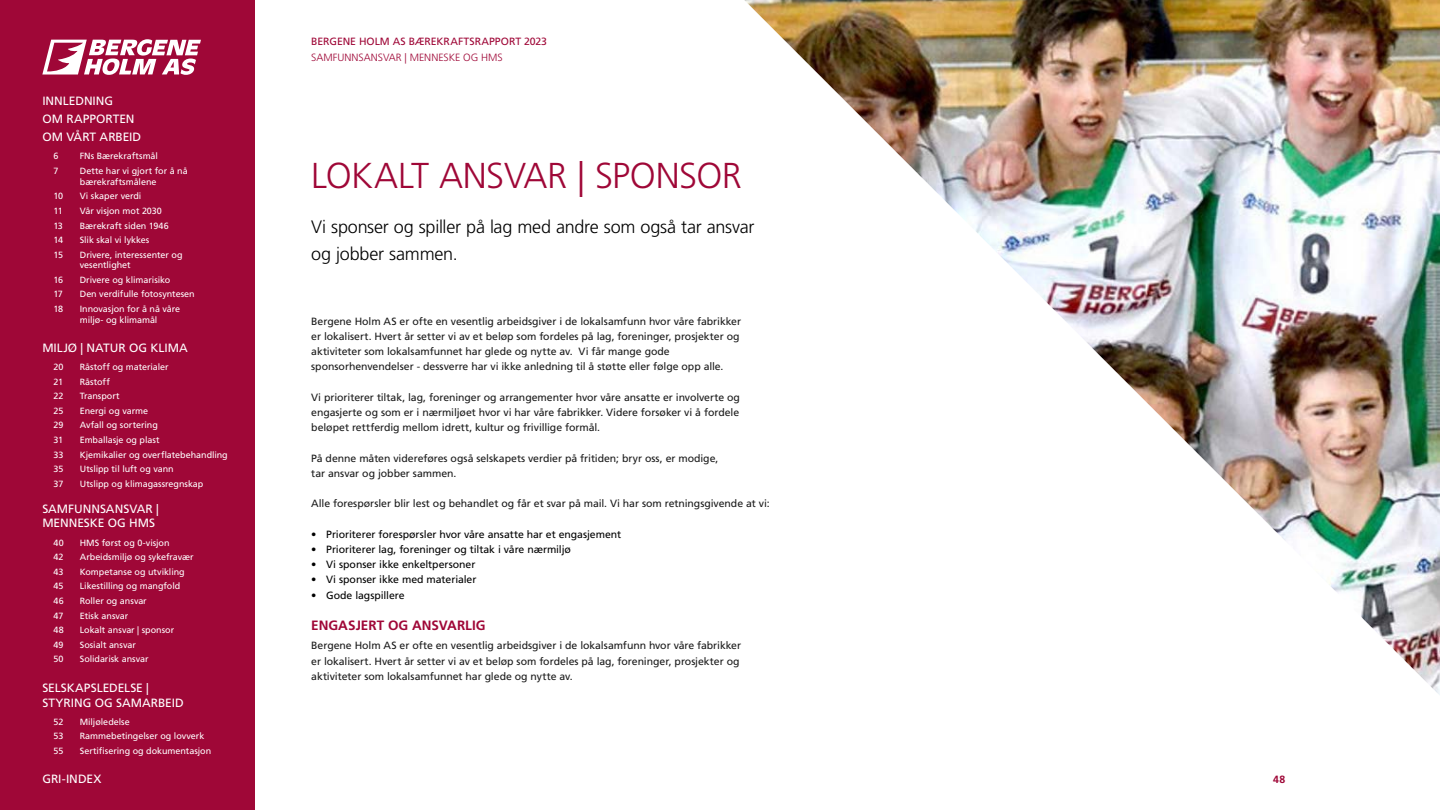
<style>
.page{position:relative;width:1440px;height:810px;background:#fff}
.page>*{position:absolute;margin:0;border:0;box-sizing:border-box;transform-origin:0 0}
.t1{font:300 36px "Frutiger LT Std";letter-spacing:-.015em;color:#9f0737}
.t2{font:300 18px/27px "Frutiger LT Std";letter-spacing:-.015em;color:#000}
.t3{font:700 13.5px "Frutiger LT Std";color:#9f0737}
.t4{font:12px/18.1px "Frutiger LT Std";color:#fff}
.t5{font:10.5px/15.2px "Frutiger LT Std";letter-spacing:-.005em;color:#1a1a1a}
.t6{font:10.5px "Frutiger LT Std";letter-spacing:-.005em;color:#000}
.t7{font:10.5px "Frutiger LT Std";letter-spacing:-.005em;color:#9f0737}
.t8{font:300 10.5px "Frutiger LT Std";color:#9f0737}
.t9{font:700 10.5px "Frutiger LT Std";color:#9f0737}
.t10{font:9px/10.8px "Frutiger LT Std";letter-spacing:-.005em;color:#fff}
</style>
<div class="page">
<img style="left:744px;top:0;width:696px;height:695px">
<div style="left:0;top:0;width:255px;height:810px;background:#9f0737"></div>
<svg style="left:42px;top:39px;width:159px;height:36px"></svg>
<p class="t4" style="left:42px;top:92px;width:100px">INNLEDNING<br>OM RAPPORTEN<br>OM VÅRT ARBEID</p>
<p class="t10" style="left:54px;top:151px;width:7px">6</p>
<p class="t10" style="left:80px;top:151px;width:80px">FNs Bærekraftsmål</p>
<p class="t10" style="left:54px;top:166px;width:7px">7</p>
<p class="t10" style="left:80px;top:166px;width:109px">Dette har vi gjort for å nå bærekraftsmålene</p>
<p class="t10" style="left:54px;top:191px;width:11px">10</p>
<p class="t10" style="left:80px;top:191px;width:63px">Vi skaper verdi</p>
<p class="t10" style="left:54px;top:205px;width:11px">11</p>
<p class="t10" style="left:80px;top:205px;width:84px">Vår visjon mot 2030</p>
<p class="t10" style="left:54px;top:220px;width:11px">13</p>
<p class="t10" style="left:80px;top:220px;width:90px">Bærekraft siden 1946</p>
<p class="t10" style="left:54px;top:235px;width:11px">14</p>
<p class="t10" style="left:80px;top:235px;width:71px">Slik skal vi lykkes</p>
<p class="t10" style="left:54px;top:249px;width:11px">15</p>
<p class="t10" style="left:80px;top:249px;width:104px">Drivere, interessenter og vesentlighet</p>
<p class="t10" style="left:54px;top:274px;width:11px">16</p>
<p class="t10" style="left:80px;top:274px;width:92px">Drivere og klimarisiko</p>
<p class="t10" style="left:54px;top:289px;width:11px">17</p>
<p class="t10" style="left:80px;top:289px;width:116px">Den verdifulle fotosyntesen</p>
<p class="t10" style="left:54px;top:303px;width:11px">18</p>
<p class="t10" style="left:80px;top:303px;width:102px">Innovasjon for å nå våre miljø- og klimamål</p>
<p class="t4" style="left:42px;top:339px;width:147px">MILJØ | NATUR OG KLIMA</p>
<p class="t10" style="left:54px;top:362px;width:11px">20</p>
<p class="t10" style="left:80px;top:362px;width:90px">Råstoff og materialer</p>
<p class="t10" style="left:54px;top:376px;width:11px">21</p>
<p class="t10" style="left:80px;top:376px;width:32px">Råstoff</p>
<p class="t10" style="left:54px;top:391px;width:11px">22</p>
<p class="t10" style="left:80px;top:391px;width:41px">Transport</p>
<p class="t10" style="left:54px;top:405px;width:11px">25</p>
<p class="t10" style="left:80px;top:405px;width:70px">Energi og varme</p>
<p class="t10" style="left:54px;top:420px;width:11px">29</p>
<p class="t10" style="left:80px;top:420px;width:80px">Avfall og sortering</p>
<p class="t10" style="left:54px;top:435px;width:11px">31</p>
<p class="t10" style="left:80px;top:435px;width:81px">Emballasje og plast</p>
<p class="t10" style="left:54px;top:449px;width:11px">33</p>
<p class="t10" style="left:80px;top:449px;width:149px">Kjemikalier og overflatebehandling</p>
<p class="t10" style="left:54px;top:464px;width:11px">35</p>
<p class="t10" style="left:80px;top:464px;width:95px">Utslipp til luft og vann</p>
<p class="t10" style="left:54px;top:478px;width:11px">37</p>
<p class="t10" style="left:80px;top:478px;width:125px">Utslipp og klimagassregnskap</p>
<p class="t4" style="left:42px;top:502px;width:118px;line-height:14.4px">SAMFUNNSANSVAR |<br>MENNESKE OG HMS</p>
<p class="t10" style="left:54px;top:537px;width:12px">40</p>
<p class="t10" style="left:80px;top:537px;width:91px">HMS først og 0-visjon</p>
<p class="t10" style="left:54px;top:552px;width:11px">42</p>
<p class="t10" style="left:80px;top:552px;width:115px">Arbeidsmiljø og sykefravær</p>
<p class="t10" style="left:54px;top:566px;width:11px">43</p>
<p class="t10" style="left:80px;top:566px;width:106px">Kompetanse og utvikling</p>
<p class="t10" style="left:54px;top:581px;width:11px">45</p>
<p class="t10" style="left:80px;top:581px;width:102px">Likestilling og mangfold</p>
<p class="t10" style="left:54px;top:595px;width:12px">46</p>
<p class="t10" style="left:80px;top:595px;width:68px">Roller og ansvar</p>
<p class="t10" style="left:54px;top:610px;width:11px">47</p>
<p class="t10" style="left:80px;top:610px;width:50px">Etisk ansvar</p>
<p class="t10" style="left:54px;top:625px;width:12px">48</p>
<p class="t10" style="left:80px;top:625px;width:96px">Lokalt ansvar | sponsor</p>
<p class="t10" style="left:54px;top:639px;width:11px">49</p>
<p class="t10" style="left:80px;top:639px;width:58px">Sosialt ansvar</p>
<p class="t10" style="left:54px;top:654px;width:12px">50</p>
<p class="t10" style="left:80px;top:654px;width:70px">Solidarisk ansvar</p>
<p class="t4" style="left:42px;top:680px;width:143px;line-height:15px">SELSKAPSLEDELSE |<br>STYRING OG SAMARBEID</p>
<p class="t10" style="left:54px;top:716px;width:11px">52</p>
<p class="t10" style="left:80px;top:716px;width:51px">Miljøledelse</p>
<p class="t10" style="left:54px;top:731px;width:11px">53</p>
<p class="t10" style="left:80px;top:731px;width:126px">Rammebetingelser og lovverk</p>
<p class="t10" style="left:54px;top:745px;width:11px">55</p>
<p class="t10" style="left:80px;top:745px;width:133px">Sertifisering og dokumentasjon</p>
<p class="t4" style="left:42px;top:770px;width:61px">GRI-INDEX</p>
<p class="t7" style="left:311px;top:36px;width:237px">BERGENE HOLM AS BÆREKRAFTSRAPPORT 2023</p>
<p class="t8" style="left:311px;top:51px;width:193px">SAMFUNNSANSVAR | MENNESKE OG HMS</p>
<h1 class="t1" style="left:311px;top:155px;width:432px">LOKALT ANSVAR | SPONSOR</h1>
<h2 class="t2" style="left:311px;top:214px;width:445px">Vi sponser og spiller på lag med andre som også tar ansvar og jobber sammen.</h2>
<p class="t5" style="left:311px;top:313px;width:431px">Bergene Holm AS er ofte en vesentlig arbeidsgiver i de lokalsamfunn hvor våre fabrikker er lokalisert. Hvert år setter vi av et beløp som fordeles på lag, foreninger, prosjekter og aktiviteter som lokalsamfunnet har glede og nytte av. Vi får mange gode sponsorhenvendelser - dessverre har vi ikke anledning til å støtte eller følge opp alle.</p>
<p class="t5" style="left:311px;top:389px;width:430px;text-align:justify">Vi prioriterer tiltak, lag, foreninger og arrangementer hvor våre ansatte er involverte og engasjerte og som er i nærmiljøet hvor vi har våre fabrikker. Videre forsøker vi å fordele beløpet rettferdig mellom idrett, kultur og frivillige formål.</p>
<p class="t5" style="left:311px;top:450px;width:409px">På denne måten videreføres også selskapets verdier på fritiden; bryr oss, er modige, tar ansvar og jobber sammen.</p>
<p class="t5" style="left:311px;top:496px;width:460px">Alle forespørsler blir lest og behandlet og får et svar på mail. Vi har som retningsgivende at vi:</p>
<p class="t6" style="left:311px;top:528px;width:312px">• Prioriterer forespørsler hvor våre ansatte har et engasjement</p>
<p class="t6" style="left:311px;top:543px;width:261px">• Prioriterer lag, foreninger og tiltak i våre nærmiljø</p>
<p class="t6" style="left:311px;top:558px;width:166px">• Vi sponser ikke enkeltpersoner</p>
<p class="t6" style="left:311px;top:574px;width:167px">• Vi sponser ikke med materialer</p>
<p class="t6" style="left:311px;top:589px;width:95px">• Gode lagspillere</p>
<p class="t3" style="left:311px;top:617px;width:176px">ENGASJERT OG ANSVARLIG</p>
<p class="t5" style="left:311px;top:638px;width:431px">Bergene Holm AS er ofte en vesentlig arbeidsgiver i de lokalsamfunn hvor våre fabrikker er lokalisert. Hvert år setter vi av et beløp som fordeles på lag, foreninger, prosjekter og aktiviteter som lokalsamfunnet har glede og nytte av.</p>
<p class="t9" style="left:1273px;top:773px;width:13px">48</p>
</div>
